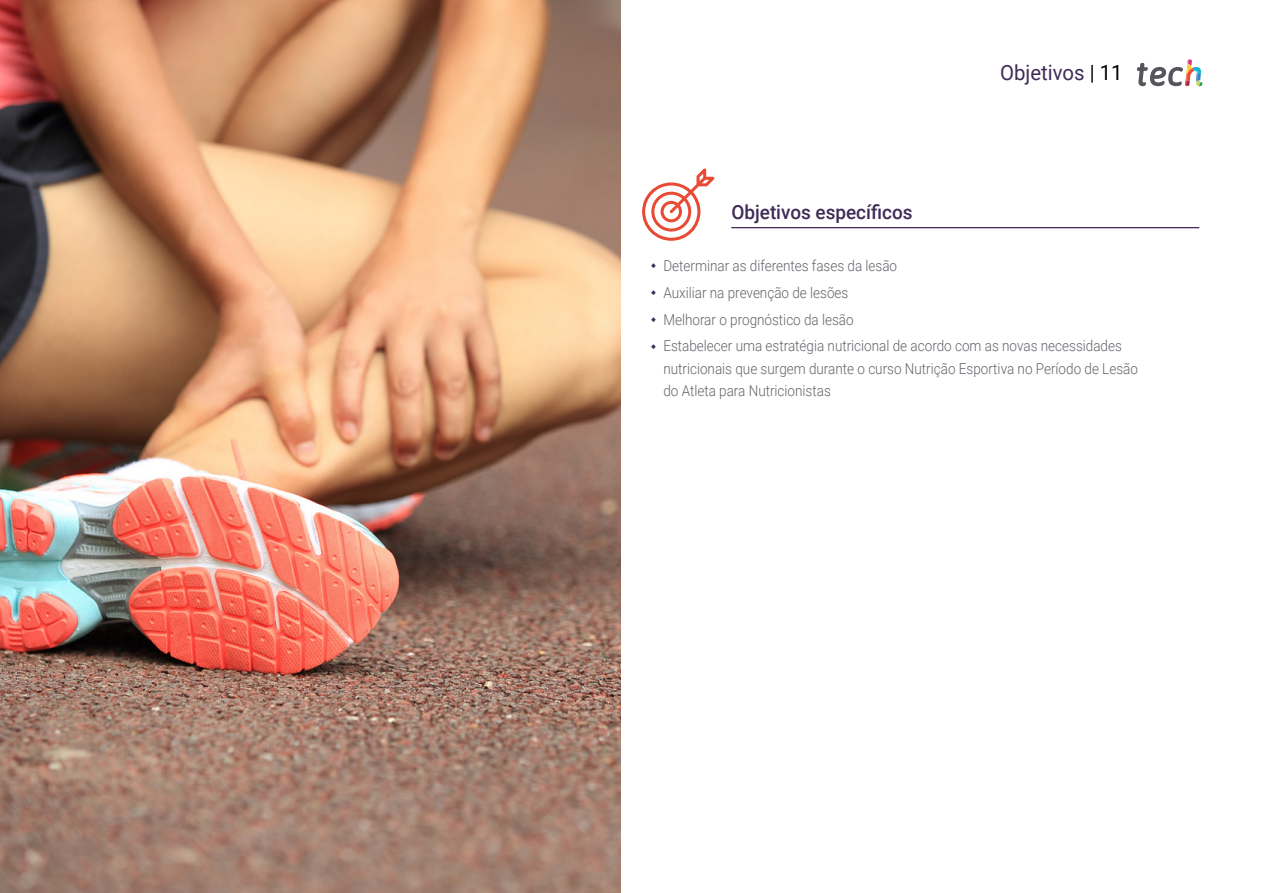
<style>
.page{position:relative;width:1263px;height:893px;background:#fff}
.page>*{position:absolute;margin:0;border:0;box-sizing:border-box;transform-origin:0 0}
.t1{font:21px "Roboto";color:#3e2b56}
.t2{font:500 19.5px "Roboto";color:#3e2b56}
.t3{font:300 15px/26.7px "Roboto";color:#61646a;scale:.9 1}
.s1{color:#000}
</style>
<div class="page">
<svg style="left:642px;top:168px;width:72px;height:73px"></svg>
<hr style="left:731px;top:227px;width:468px;height:1px;background:#3e2b56">
<img style="left:0;top:0;width:621px;height:893px">
<svg style="left:1137px;top:60px;width:65px;height:27px"></svg>
<h2 class="t2" style="left:731px;top:199px;width:183px">Objetivos específicos</h2>
<h1 class="t1" style="left:1000px;top:57px;width:124px">Objetivos <span class="s1">| 11</span></h1>
<p class="t3" style="left:663px;top:252px;width:511px">Determinar as diferentes fases da lesão<br>Auxiliar na prevenção de lesões<br>Melhorar o prognóstico da lesão<br>Estabelecer uma estratégia nutricional de acordo com as novas necessidades</p>
<p class="t3" style="left:663px;top:357px;width:529px;line-height:22.5px">nutricionais que surgem durante o curso Nutrição Esportiva no Período de Lesão do Atleta para Nutricionistas</p>
</div>
